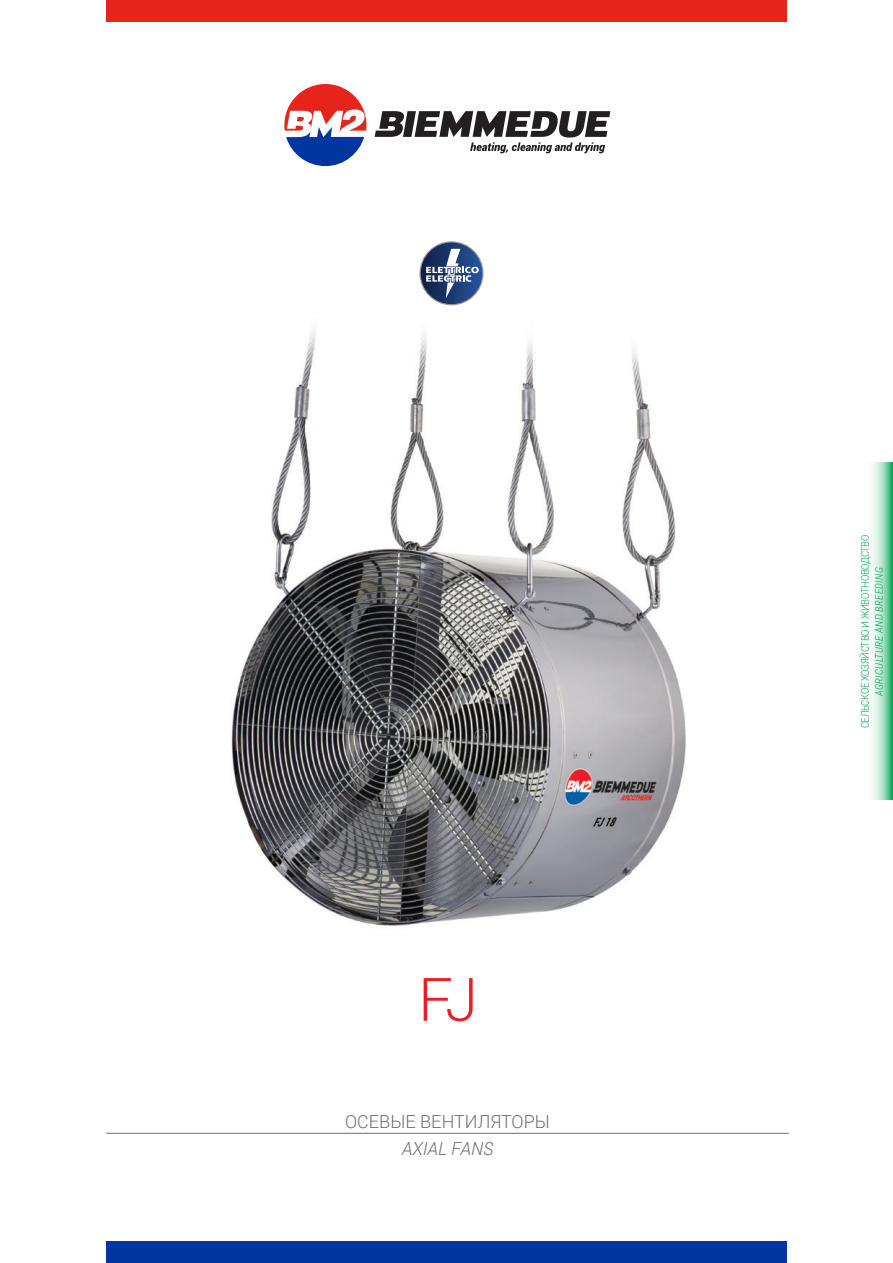
<style>
.page{position:relative;width:893px;height:1263px;background:#fff}
.page>*{position:absolute;margin:0;border:0;box-sizing:border-box;transform-origin:0 0}
.t1{font:300 18px "Roboto";color:#6c6d70}
.t2{font:italic 300 18px "Roboto";color:#6c6d70}
.t3{font:300 10.5px "Roboto";letter-spacing:-.03em;color:#00a54f;scale:.9 1}
.t4{font:italic 300 10.5px "Roboto Condensed";letter-spacing:.035em;color:#00a54f}
</style>
<div class="page">
<div style="left:106px;top:0;width:681px;height:21px;background:#e72419"></div>
<div style="left:106px;top:1242px;width:681px;height:21px;background:#0036a0"></div>
<svg style="left:872px;top:463px;width:21px;height:337px;background:#9adbb9"></svg>
<img style="left:231px;top:330px;width:455px;height:596px">
<svg style="left:424px;top:978px;width:49px;height:43px"></svg>
<hr style="left:106px;top:1133px;width:683px;height:1px;background:#6c6d70">
<svg style="left:419px;top:241px;width:64px;height:64px"></svg>
<svg style="left:375px;top:111px;width:235px;height:42px"></svg>
<svg style="left:284px;top:84px;width:82px;height:82px"></svg>
<p class="t1" style="left:345px;top:1109px;width:206px">ОСЕВЫЕ ВЕНТИЛЯТОРЫ</p>
<p class="t2" style="left:402px;top:1136px;width:93px">AXIAL FANS</p>
<p class="t3" style="left:858px;top:728px;width:217px;rotate:-90deg">СЕЛЬСКОЕ ХОЗЯЙСТВО И ЖИВОТНОВОДСТВО</p>
<p class="t4" style="left:872px;top:696px;width:131px;rotate:-90deg">AGRICULTURE AND BREEDING</p>
</div>
